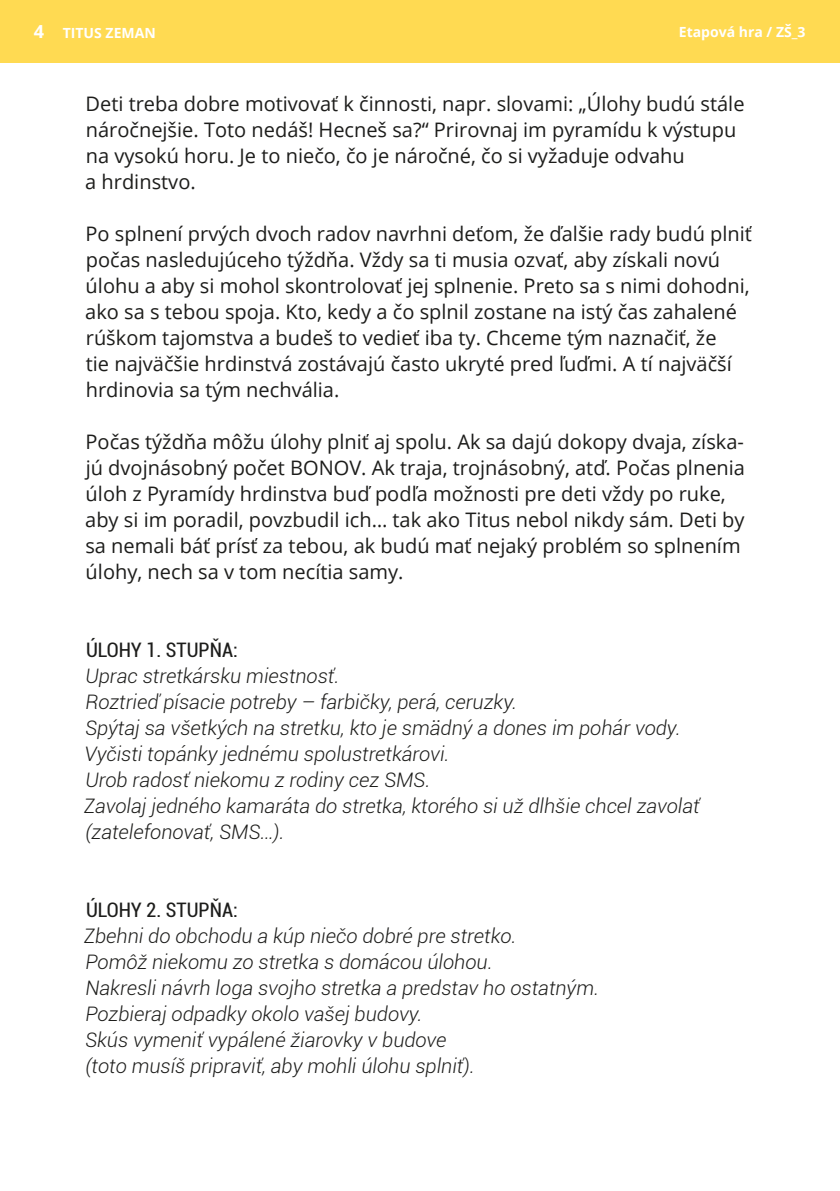
<style>
.page{position:relative;width:840px;height:1191px;background:#fff}
.page>*{position:absolute;margin:0;border:0;box-sizing:border-box;transform-origin:0 0}
.stredne_prvy_riadok{font:20px/26px "Open Sans";color:#1d1d1b}
.stredne_prvy_riadok-2{font:italic 300 20px/26px "Roboto";color:#1d1d1b}
.t1{font:700 14px "Open Sans";color:#fff}
.s1{font-size:18px}
.s2{font-weight:400;font-style:normal;font-stretch:condensed}
</style>
<div class="page">
<div style="left:0;top:0;width:839px;height:62px;background:#ffda52"></div>
<p class="t1" style="left:34px;top:23px;width:123px"><span class="s1">4</span> TITUS ZEMAN</p>
<p class="t1" style="left:678px;top:22px;width:128px">Etapová hra / ZŠ_3</p>
<p class="stredne_prvy_riadok" style="left:85px;top:90px;width:660px">Deti treba dobre motivovať k činnosti, napr. slovami: „Úlohy budú stále náročnejšie. Toto nedáš! Hecneš sa?“ Prirovnaj im pyramídu k výstupu na vysokú horu. Je to niečo, čo je náročné, čo si vyžaduje odvahu<br>a hrdinstvo.</p>
<p class="stredne_prvy_riadok" style="left:85px;top:220px;width:668px">Po splnení prvých dvoch radov navrhni deťom, že ďalšie rady budú plniť počas nasledujúceho týždňa. Vždy sa ti musia ozvať, aby získali novú úlohu a aby si mohol skontrolovať jej splnenie. Preto sa s nimi dohodni, ako sa s tebou spoja. Kto, kedy a čo splnil zostane na istý čas zahalené rúškom tajomstva a budeš to vedieť iba ty. Chceme tým naznačiť, že<br>tie najväčšie hrdinstvá zostávajú často ukryté pred ľuďmi. A tí najväčší hrdinovia sa tým nechvália.</p>
<p class="stredne_prvy_riadok" style="left:85px;top:428px;width:661px">Počas týždňa môžu úlohy plniť aj spolu. Ak sa dajú dokopy dvaja, získa&shy;jú dvojnásobný počet BONOV. Ak traja, trojnásobný, atď. Počas plnenia úloh z Pyramídy hrdinstva buď podľa možnosti pre deti vždy po ruke, aby si im poradil, povzbudil ich… tak ako Titus nebol nikdy sám. Deti by sa nemali báť prísť za tebou, ak budú mať nejaký problém so splnením úlohy, nech sa v tom necítia samy.</p>
<p class="stredne_prvy_riadok-2" style="left:84px;top:636px;width:616px"><span class="s2">ÚLOHY 1. STUPŇA:<br></span>Uprac stretkársku miestnosť.<br>Roztrieď písacie potreby – farbičky, perá, ceruzky.<br>Spýtaj sa všetkých na stretku, kto je smädný a dones im pohár vody.<br>Vyčisti topánky jednému spolustretkárovi.<br>Urob radosť niekomu z rodiny cez SMS.<br>Zavolaj jedného kamaráta do stretka, ktorého si už dlhšie chcel zavolať (zatelefonovať, SMS…).</p>
<p class="stredne_prvy_riadok-2" style="left:84px;top:896px;width:516px"><span class="s2">ÚLOHY 2. STUPŇA:<br></span>Zbehni do obchodu a kúp niečo dobré pre stretko.<br>Pomôž niekomu zo stretka s domácou úlohou.<br>Nakresli návrh loga svojho stretka a predstav ho ostatným.<br>Pozbieraj odpadky okolo vašej budovy.<br>Skús vymeniť vypálené žiarovky v budove<br>(toto musíš pripraviť, aby mohli úlohu splniť).</p>
</div>
